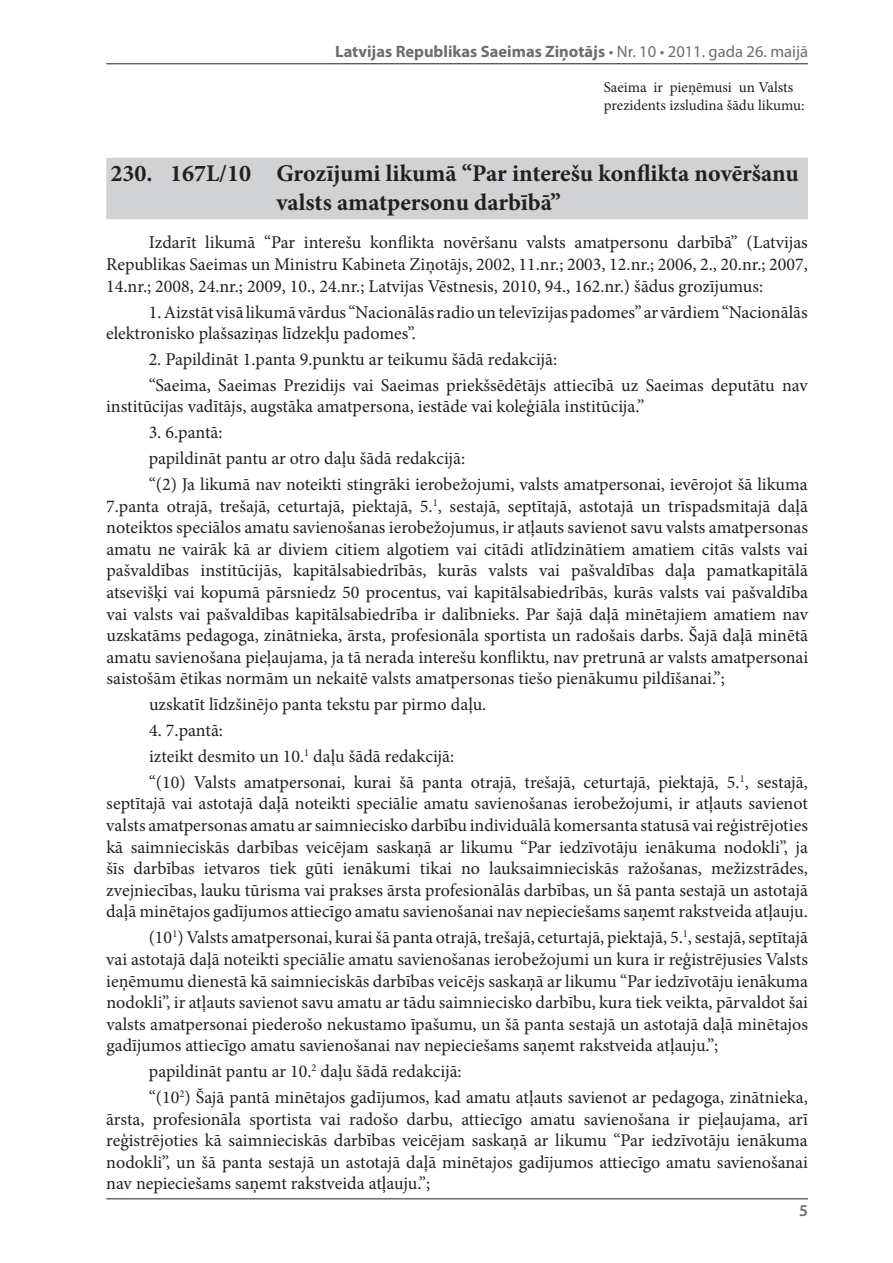
<style>
.page{position:relative;width:893px;height:1263px;background:#fff}
.page>*{position:absolute;margin:0;border:0;box-sizing:border-box;transform-origin:0 0}
.t1{font:700 24px/28.8px "Minion Pro";color:#231f20}
.t2{font:18px/21.6px "Minion Pro";color:#231f20;text-align:justify}
.t3{font:700 16.5px "Myriad Pro";color:#6c6d70}
.t4{font:600 16.5px "Myriad Pro";color:#6c6d70}
.t5{font:15px/18px "Minion Pro";color:#231f20}
.s1{font-weight:400}
</style>
<div class="page">
<hr style="left:106px;top:63px;width:702px;height:1px;background:#231f20">
<hr style="left:106px;top:1198px;width:702px;height:1px;background:#231f20">
<div style="left:106px;top:158px;width:702px;height:61px;background:#d1d2d4"></div>
<p class="t3" style="left:335px;top:41px;width:474px">Latvijas Republikas Saeimas Ziņotājs <span class="s1">• Nr. 10 • 2011. gada 26. maijā</span></p>
<p class="t5" style="left:604px;top:78px;width:202px">Saeima ir pieņēmusi un Valsts prezidents izsludina šādu likumu:</p>
<h1 class="t1" style="left:276px;top:159px;width:524px;text-indent:-166px">230. 167L/10 Grozījumi likumā “Par interešu konflikta novēršanu valsts amatpersonu darbībā”</h1>
<p class="t2" style="left:106px;top:232px;width:703px;text-indent:43px">Izdarīt likumā “Par interešu konflikta novēršanu valsts amatpersonu darbībā” (Latvijas Republikas Saeimas un Ministru Kabineta Ziņotājs, 2002, 11.nr.; 2003, 12.nr.; 2006, 2., 20.nr.; 2007, 14.nr.; 2008, 24.nr.; 2009, 10., 24.nr.; Latvijas Vēstnesis, 2010, 94., 162.nr.) šādus grozījumus:</p>
<p class="t2" style="left:106px;top:301px;width:703px;text-indent:43px">1.Aizstāt visā likumā vārdus“Nacionālāsradiountelevīzijaspadomes” ar vārdiem“Nacionālās elektronisko plašsaziņas līdzekļu padomes”.</p>
<p class="t2" style="left:149px;top:346px;width:661px;line-height:25.8px">2. Papildināt 1.panta 9.punktu ar teikumu šādā redakcijā:<br>“Saeima, Saeimas Prezidijs vai Saeimas priekšsēdētājs attiecībā uz Saeimas deputātu nav</p>
<p class="t2" style="left:106px;top:396px;width:540px">institūcijas vadītājs, augstāka amatpersona, iestāde vai koleģiāla institūcija.”</p>
<p class="t2" style="left:149px;top:420px;width:661px;line-height:25.8px;text-align:left">3. 6.pantā:<br>papildināt pantu ar otro daļu šādā redakcijā:<br>“(2) Ja likumā nav noteikti stingrāki ierobežojumi, valsts amatpersonai, ievērojot šā likuma</p>
<p class="t2" style="left:106px;top:495px;width:704px">7.panta otrajā, trešajā, ceturtajā, piektajā, 5.<sup>1</sup>, sestajā, septītajā, astotajā un trīspadsmitajā daļā noteiktos speciālos amatu savienošanas ierobežojumus, ir atļauts savienot savu valsts amatpersonas amatu ne vairāk kā ar diviem citiem algotiem vai citādi atlīdzinātiem amatiem citās valsts vai pašvaldības institūcijās, kapitālsabiedrībās, kurās valsts vai pašvaldības daļa pamatkapitālā atsevišķi vai kopumā pārsniedz 50 procentus, vai kapitālsabiedrībās, kurās valsts vai pašvaldība vai valsts vai pašvaldības kapitālsabiedrība ir dalībnieks. Par šajā daļā minētajiem amatiem nav uzskatāms pedagoga, zinātnieka, ārsta, profesionāla sportista un radošais darbs. Šajā daļā minētā amatu savienošana pieļaujama, ja tā nerada interešu konfliktu, nav pretrunā ar valsts amatpersonai saistošām ētikas normām un nekaitē valsts amatpersonas tiešo pienākumu pildīšanai.”;</p>
<p class="t2" style="left:149px;top:694px;width:339px">uzskatīt līdzšinējo panta tekstu par pirmo daļu.</p>
<p class="t2" style="left:149px;top:717px;width:661px;line-height:25.8px;text-align:left">4. 7.pantā:<br>izteikt desmito un 10.<sup>1</sup> daļu šādā redakcijā:<br>“(10) Valsts amatpersonai, kurai šā panta otrajā, trešajā, ceturtajā, piektajā, 5.<sup>1</sup>, sestajā,</p>
<p class="t2" style="left:106px;top:793px;width:703px">septītajā vai astotajā daļā noteikti speciālie amatu savienošanas ierobežojumi, ir atļauts savienot valsts amatpersonas amatu arsaimniecisko darbību individuālā komersanta statusā vaireģistrējoties kā saimnieciskās darbības veicējam saskaņā ar likumu “Par iedzīvotāju ienākuma nodokli”, ja šīs darbības ietvaros tiek gūti ienākumi tikai no lauksaimnieciskās ražošanas, mežizstrādes, zvejniecības, lauku tūrisma vai prakses ārsta profesionālās darbības, un šā panta sestajā un astotajā daļā minētajos gadījumos attiecīgo amatu savienošanai nav nepieciešams saņemt rakstveida atļauju.</p>
<p class="t2" style="left:106px;top:927px;width:703px;text-indent:42px">(10<sup>1</sup>) Valsts amatpersonai, kurai šā panta otrajā, trešajā, ceturtajā, piektajā, 5.<sup>1</sup>, sestajā,septītajā vai astotajā daļā noteikti speciālie amatu savienošanas ierobežojumi un kura ir reģistrējusies Valsts ieņēmumu dienestā kā saimnieciskās darbības veicējs saskaņā ar likumu “Par iedzīvotāju ienākuma nodokli”, ir atļauts savienot savu amatu ar tādu saimniecisko darbību, kura tiek veikta, pārvaldot šai valsts amatpersonai piederošo nekustamo īpašumu, un šā panta sestajā un astotajā daļā minētajos gadījumos attiecīgo amatu savienošanai nav nepieciešams saņemt rakstveida atļauju.”;</p>
<p class="t2" style="left:149px;top:1058px;width:660px;line-height:25.8px">papildināt pantu ar 10.<sup>2</sup> daļu šādā redakcijā:<br>“(10<sup>2</sup>) Šajā pantā minētajos gadījumos, kad amatu atļauts savienot ar pedagoga, zinātnieka,</p>
<p class="t2" style="left:106px;top:1108px;width:703px">ārsta, profesionāla sportista vai radošo darbu, attiecīgo amatu savienošana ir pieļaujama, arī reģistrējoties kā saimnieciskās darbības veicējam saskaņā ar likumu “Par iedzīvotāju ienākuma nodokli”, un šā panta sestajā un astotajā daļā minētajos gadījumos attiecīgo amatu savienošanai nav nepieciešams saņemt rakstveida atļauju.”;</p>
<p class="t4" style="left:799px;top:1200px;width:10px">5</p>
</div>
